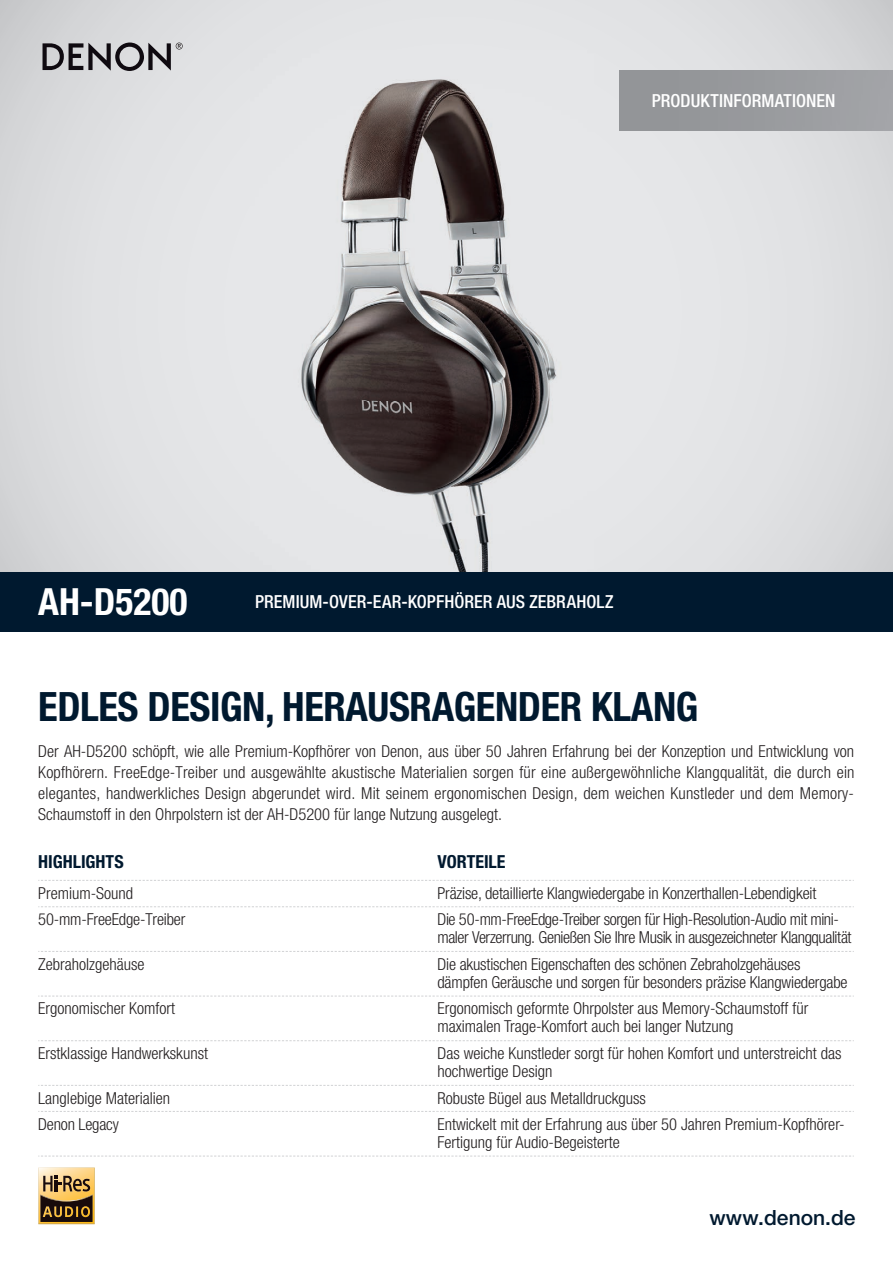
<style>
.page{position:relative;width:893px;height:1263px;background:#fff}
.page>*{position:absolute;margin:0;border:0;box-sizing:border-box;transform-origin:0 0}
.t1{font:700 condensed 40.5px "Helvetica Neue LT Std";letter-spacing:-.01em;color:#00192f}
.t2{font:700 condensed 37.5px "Helvetica Neue LT Std";color:#fff}
.t3{font:500 21px "Helvetica Neue LTW1 G";color:#00192f}
.t4{font:500 condensed 18px "Helvetica Neue LT Std";letter-spacing:.005em;color:#fff}
.t5{font:500 condensed 18px "Helvetica Neue LTW1 G";color:#fff}
.t6{font:700 condensed 18px "Helvetica Neue LT Std";color:#00192f}
.t7{font:300 condensed 16.5px/18px "Helvetica Neue LT Std";color:#231f20}
.t8{font:300 condensed 16.5px/18px "Helvetica Neue LT Std";letter-spacing:-.025em;color:#231f20}
</style>
<div class="page">
<svg style="left:0;top:0;width:893px;height:572px;background:#dfe0e2"></svg>
<img style="left:251px;top:51px;width:342px;height:521px">
<img style="left:38px;top:1168px;width:56px;height:56px">
<hr style="left:94px;top:1168px;width:1px;height:56px;background:#fcb814">
<hr style="left:38px;top:1224px;width:57px;height:1px;background:#736969">
<img style="left:40px;top:1194px;width:53px;height:1px">
<svg style="left:73px;top:1179px;width:17px;height:12px"></svg>
<img style="left:63px;top:1176px;width:9px;height:15px">
<svg style="left:55px;top:1176px;width:6px;height:15px"></svg>
<img style="left:43px;top:1176px;width:10px;height:15px">
<img style="left:40px;top:1195px;width:53px;height:27px">
<svg style="left:46px;top:1208px;width:3px;height:5px"></svg>
<svg style="left:67px;top:1208px;width:4px;height:7px"></svg>
<svg style="left:83px;top:1208px;width:5px;height:7px"></svg>
<svg style="left:43px;top:43px;width:140px;height:28px;background:#908e92"></svg>
<img style="left:619px;top:71px;width:274px;height:59px">
<div style="left:0;top:572px;width:893px;height:60px;background:#00192f"></div>
<svg style="left:38px;top:880px;width:816px;height:1px"></svg>
<svg style="left:38px;top:906px;width:816px;height:1px"></svg>
<svg style="left:38px;top:951px;width:816px;height:1px"></svg>
<svg style="left:38px;top:996px;width:816px;height:1px"></svg>
<svg style="left:38px;top:1040px;width:816px;height:1px"></svg>
<svg style="left:38px;top:1085px;width:816px;height:1px"></svg>
<svg style="left:38px;top:1111px;width:816px;height:1px"></svg>
<svg style="left:38px;top:1156px;width:816px;height:1px"></svg>
<p class="t5" style="left:652px;top:90px;width:185px">PRODUKTINFORMATIONEN</p>
<h2 class="t2" style="left:38px;top:579px;width:151px">AH-D5200</h2>
<p class="t4" style="left:255px;top:591px;width:360px">PREMIUM-OVER-EAR-KOPFHÖRER AUS ZEBRAHOLZ</p>
<h1 class="t1" style="left:38px;top:682px;width:662px">EDLES DESIGN, HERAUSRAGENDER KLANG</h1>
<p class="t7" style="left:38px;top:741px;width:818px;line-height:21px;text-align:justify">Der AH-D5200 schöpft, wie alle Premium-Kopfhörer von Denon, aus über 50 Jahren Erfahrung bei der Konzeption und Entwicklung von Kopfhörern. FreeEdge-Treiber und ausgewählte akustische Materialien sorgen für eine außergewöhnliche Klangqualität, die durch ein elegantes, handwerkliches Design abgerundet wird. Mit seinem ergonomischen Design, dem weichen Kunstleder und dem Memory-Schaumstoff in den Ohrpolstern ist der AH-D5200 für lange Nutzung ausgelegt.</p>
<p class="t6" style="left:38px;top:850px;width:87px">HIGHLIGHTS</p>
<p class="t6" style="left:437px;top:850px;width:70px">VORTEILE</p>
<p class="t7" style="left:38px;top:883px;width:96px">Premium-Sound</p>
<p class="t7" style="left:437px;top:883px;width:380px">Präzise, detaillierte Klangwiedergabe in Konzerthallen-Lebendigkeit</p>
<p class="t7" style="left:38px;top:910px;width:149px">50-mm-FreeEdge-Treiber</p>
<p class="t8" style="left:437px;top:910px;width:416px">Die 50-mm-FreeEdge-Treiber sorgen für High-Resolution-Audio mit mini&shy;maler Verzerrung. Genießen Sie Ihre Musik in ausgezeichneter Klangqualität</p>
<p class="t7" style="left:38px;top:954px;width:108px">Zebraholzgehäuse</p>
<p class="t7" style="left:437px;top:954px;width:412px">Die akustischen Eigenschaften des schönen Zebraholzgehäuses dämpfen Geräusche und sorgen für besonders präzise Klangwiedergabe</p>
<p class="t7" style="left:38px;top:999px;width:138px">Ergonomischer Komfort</p>
<p class="t7" style="left:437px;top:999px;width:372px">Ergonomisch geformte Ohrpolster aus Memory-Schaumstoff für maximalen Trage-Komfort auch bei langer Nutzung</p>
<p class="t7" style="left:38px;top:1044px;width:171px">Erstklassige Handwerkskunst</p>
<p class="t7" style="left:437px;top:1044px;width:405px">Das weiche Kunstleder sorgt für hohen Komfort und unterstreicht das hochwertige Design</p>
<p class="t7" style="left:38px;top:1088px;width:133px">Langlebige Materialien</p>
<p class="t7" style="left:437px;top:1088px;width:210px">Robuste Bügel aus Metalldruckguss</p>
<p class="t7" style="left:38px;top:1114px;width:82px">Denon Legacy</p>
<p class="t7" style="left:437px;top:1114px;width:409px">Entwickelt mit der Erfahrung aus über 50 Jahren Premium-Kopfhörer-<br>Fertigung für Audio-Begeisterte</p>
<p class="t3" style="left:709px;top:1204px;width:148px">www.denon.de</p>
</div>
